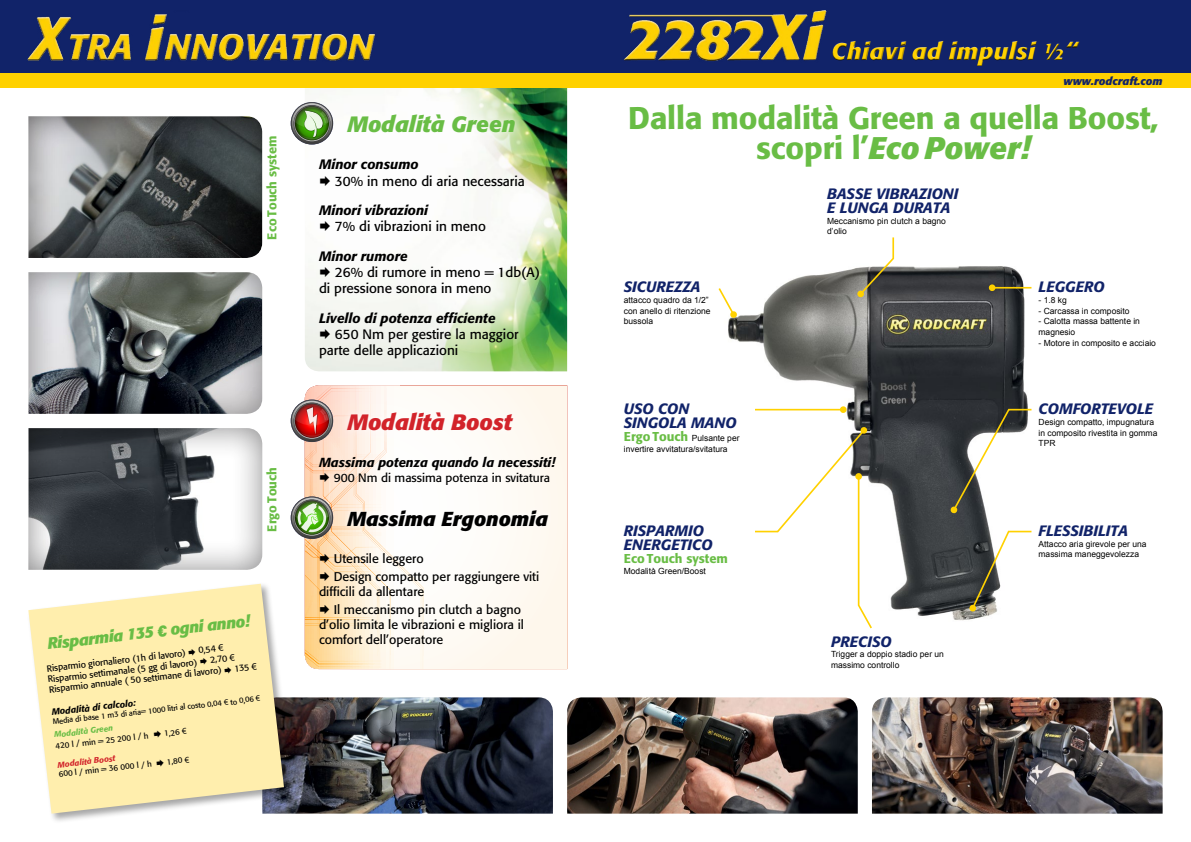
<style>
.page{position:relative;width:1191px;height:842px;background:#fff}
.page>*{position:absolute;margin:0;border:0;box-sizing:border-box;transform-origin:0 0}
.t1{font:500 31px/30.1px "Formata";letter-spacing:-.005em;color:#69bd45;text-align:center}
.t2{font:italic 700 24px "Formata";color:#ffd100}
.t3{font:italic 700 22px "Formata";color:#69bd45}
.t4{font:italic 700 22px "Formata";color:#d2232a}
.t5{font:italic 700 20px "Formata";color:#000}
.t6{font:italic 700 16px "Formata";color:#69bd45}
.t7{font:italic 500 14.9px/14.1px "Formata";color:#112369}
.t8{font:13.5px/16.2px "Formata";color:#000}
.t9{font:italic 500 13.5px "Formata";color:#000}
.t10{font:italic 500 13px "Formata";color:#000}
.t11{font:500 12.7px "Formata";color:#69bd45}
.t12{font:12.5px/18.2px "Formata";color:#000}
.t13{font:12px "Formata";color:#000}
.t14{font:italic 700 11px "Formata";color:#112369}
.t15{font:9px/12.1px "Formata";color:#000}
.t16{font:italic 500 9px "Formata";color:#000}
.t17{font:8.5px/10.6px "Arial";color:#000}
.t18{font:8px "Formata";color:#000}
.t19{font:italic 500 8px "Formata";color:#69bd45}
.t20{font:italic 500 8px "Formata";color:#d2232a}
.t21{font:7.6px "Formata";color:#000}
.s1{font-family:"Franklin Gothic";font-weight:800}
.s2{font-family:"Arial"}
.s3{font-weight:700;font-style:italic}
.s4{font-family:"Formata";font-weight:500;font-size:12.7px;color:#69bd45}
</style>
<div class="page">
<img style="left:305px;top:88px;width:262px;height:283px">
<img style="left:728px;top:266px;width:303px;height:355px">
<div style="left:305px;top:385px;width:262px;height:284px;background:#fefaf3"></div>
<div style="left:340px;top:107px;width:183px;height:33px;background:#fff;opacity:.75"></div>
<div style="left:340px;top:404px;width:181px;height:34px;background:#fefcf8"></div>
<img style="left:294px;top:697px;width:259px;height:117px">
<svg style="left:291px;top:102px;width:42px;height:42px"></svg>
<img style="left:567px;top:697px;width:290px;height:117px">
<div style="left:342px;top:505px;width:211px;height:31px;background:#fff"></div>
<img style="left:872px;top:697px;width:290px;height:117px">
<div style="left:20px;top:264px;width:252px;height:151px;background:#000;opacity:.4"></div>
<div style="left:20px;top:420px;width:252px;height:151px;background:#302f31;opacity:.6"></div>
<div style="left:20px;top:109px;width:252px;height:151px;background:#000;opacity:.6"></div>
<div style="left:0;top:0;width:1191px;height:74px;background:#112369"></div>
<div style="left:0;top:74px;width:1191px;height:14px;background:#ffd100"></div>
<svg style="left:950px;top:408px;width:82px;height:106px"></svg>
<svg style="left:718px;top:286px;width:19px;height:32px"></svg>
<svg style="left:969px;top:530px;width:63px;height:82px"></svg>
<hr style="left:755px;top:409px;width:88px;height:1px;background:#ffd100">
<svg style="left:839px;top:406px;width:8px;height:7px"></svg>
<svg style="left:857px;top:237px;width:38px;height:61px"></svg>
<hr style="left:992px;top:287px;width:39px;height:2px;background:#ffd100">
<svg style="left:988px;top:284px;width:7px;height:7px"></svg>
<div style="left:27px;top:582px;width:267px;height:242px;background:#000;opacity:.35"></div>
<svg style="left:28px;top:584px;width:256px;height:230px;background:#f9ebb7"></svg>
<svg style="left:753px;top:427px;width:120px;height:202px"></svg>
<img style="left:624px;top:10px;width:203px;height:51px">
<img style="left:27px;top:14px;width:456px;height:60px">
<div style="left:832px;top:41px;width:249px;height:26px;background:#000;opacity:.9"></div>
<svg style="left:320px;top:176px;width:10px;height:10px"></svg>
<svg style="left:320px;top:221px;width:10px;height:10px"></svg>
<svg style="left:320px;top:267px;width:10px;height:10px"></svg>
<svg style="left:320px;top:329px;width:10px;height:10px"></svg>
<svg style="left:291px;top:385px;width:132px;height:284px"></svg>
<svg style="left:188px;top:648px;width:19px;height:17px"></svg>
<svg style="left:224px;top:666px;width:8px;height:8px"></svg>
<svg style="left:154px;top:731px;width:7px;height:7px"></svg>
<svg style="left:157px;top:759px;width:7px;height:8px"></svg>
<h3 class="t11" style="left:264px;top:240px;width:106px;rotate:-90deg">Eco Touch system</h3>
<h3 class="t11" style="left:264px;top:531px;width:66px;rotate:-90deg">Ergo Touch</h3>
<h3 class="t6" style="left:46px;top:635px;width:205px;rotate:-7deg">Risparmia 135 <span class="s1">€</span> ogni anno!</h3>
<p class="t15" style="left:46px;top:662px;width:141px;rotate:-6deg">Risparmio giornaliero (1h di lavoro)</p>
<p class="t15" style="left:198px;top:644px;width:26px;rotate:-6deg">0,54 <span class="s2">€</span></p>
<p class="t15" style="left:47px;top:671px;width:190px;text-indent:163px;rotate:-6deg">2,70 <span class="s2">€<br></span>Risparmio annuale ( 50 settimane di lavoro)</p>
<p class="t15" style="left:234px;top:662px;width:24px;rotate:-6deg">135 <span class="s2">€</span></p>
<p class="t16" style="left:51px;top:706px;width:86px;rotate:-6deg">Modalità di calcolo:</p>
<p class="t15" style="left:47px;top:672px;width:152px;rotate:-6deg">Risparmio settimanale (5 gg di lavoro)</p>
<p class="t21" style="left:52px;top:716px;width:210px;rotate:-6deg">Media di base 1 m3 di aria= 1000 litri al costo 0,04 <span class="s2">€</span> to 0,06 <span class="s2">€</span></p>
<p class="t19" style="left:54px;top:729px;width:61px;rotate:-6deg">Modalità Green</p>
<p class="t18" style="left:55px;top:741px;width:95px;rotate:-6deg">420 l / min = 25 200 l / h</p>
<p class="t18" style="left:164px;top:729px;width:24px;rotate:-6deg">1,26 <span class="s2">€</span></p>
<p class="t20" style="left:57px;top:760px;width:60px;rotate:-6deg">Modalità Boost</p>
<p class="t18" style="left:58px;top:769px;width:95px;rotate:-6deg">600 l / min = 36 000 l / h</p>
<p class="t18" style="left:166px;top:757px;width:24px;rotate:-6deg">1,80 <span class="s2">€</span></p>
<h3 class="t3" style="left:347px;top:111px;width:170px">Modalità Green</h3>
<h3 class="t9" style="left:319px;top:156px;width:101px">Minor consumo</h3>
<h3 class="t8" style="left:335px;top:173px;width:191px">30% in meno di aria necessaria</h3>
<h3 class="t9" style="left:319px;top:202px;width:111px">Minori vibrazioni</h3>
<h3 class="t8" style="left:335px;top:218px;width:153px">7% di vibrazioni in meno</h3>
<h3 class="t9" style="left:319px;top:248px;width:90px">Minor rumore</h3>
<h3 class="t8" style="left:319px;top:264px;width:222px;text-indent:16px">26% di rumore in meno = 1db(A) di pressione sonora in meno</h3>
<h3 class="t9" style="left:319px;top:309px;width:178px">Livello di potenza efficiente</h3>
<h3 class="t8" style="left:319px;top:326px;width:201px;text-indent:16px">650 Nm per gestire la maggior parte delle applicazioni</h3>
<h3 class="t4" style="left:347px;top:408px;width:166px">Modalità Boost</h3>
<h3 class="t10" style="left:319px;top:455px;width:238px">Massima potenza quando la necessiti!</h3>
<h3 class="t13" style="left:334px;top:471px;width:218px">900 Nm di massima potenza in svitatura</h3>
<h3 class="t5" style="left:347px;top:506px;width:202px">Massima Ergonomia</h3>
<h3 class="t12" style="left:334px;top:549px;width:207px">Utensile leggero<br>Design compatto per raggiungere viti</h3>
<h3 class="t12" style="left:334px;top:582px;width:189px;text-indent:-15px">difficili da allentare<br>Il meccanismo pin clutch a bagno</h3>
<h3 class="t12" style="left:319px;top:617px;width:206px;line-height:15px">d’olio limita le vibrazioni e migliora il comfort dell’operatore</h3>
<h2 class="t2" style="left:831px;top:36px;width:247px">Chiavi ad impulsi ½“</h2>
<p class="t14" style="left:1063px;top:75px;width:100px">www.rodcraft.com</p>
<h1 class="t1" style="left:628px;top:102px;width:531px">Dalla modalità Green a quella Boost, scopri l’<span class="s3">Eco Power!</span></h1>
<h3 class="t7" style="left:624px;top:280px;width:78px">SICUREZZA</h3>
<p class="t17" style="left:624px;top:295px;width:88px">attacco quadro da 1/2” con anello di ritenzione bussola</p>
<h3 class="t7" style="left:624px;top:402px;width:46px">USO con singola</h3>
<h3 class="t7" style="left:691px;top:416px;width:13px">mano</h3>
<p class="t17" style="left:624px;top:433px;width:117px"><span class="s4">Ergo Touch</span> Pulsante per invertire avvitatura/svitatura</p>
<h3 class="t7" style="left:624px;top:524px;width:90px">RISPARMIO<br>ENERGETICO</h3>
<h3 class="t11" style="left:624px;top:551px;width:106px">Eco Touch system</h3>
<p class="t17" style="left:624px;top:565px;width:84px">Modalità Green/Boost</p>
<h3 class="t7" style="left:827px;top:187px;width:11px">basse</h3>
<h3 class="t7" style="left:876px;top:187px;width:10px">vibrazioni</h3>
<h3 class="t7" style="left:827px;top:201px;width:24px">e lunga</h3>
<h3 class="t7" style="left:893px;top:201px;width:21px">durata</h3>
<p class="t17" style="left:827px;top:215px;width:120px">Meccanismo pin clutch a bagno d’olio</p>
<h3 class="t7" style="left:831px;top:634px;width:62px">PRECISO</h3>
<p class="t17" style="left:831px;top:649px;width:114px">Trigger a doppio stadio per un massimo controllo</p>
<h3 class="t7" style="left:1038px;top:280px;width:68px">LEGGERO</h3>
<p class="t17" style="left:1038px;top:295px;width:30px">- 1.8 kg</p>
<p class="t17" style="left:1038px;top:305px;width:93px">- Carcassa in composito</p>
<p class="t17" style="left:1038px;top:316px;width:103px">- Calotta massa battente in magnesio</p>
<p class="t17" style="left:1038px;top:337px;width:119px">- Motore in composito e acciaio</p>
<h3 class="t7" style="left:1038px;top:402px;width:116px">COMFORTEVOLE</h3>
<p class="t17" style="left:1038px;top:417px;width:120px">Design compatto, impugnatura in composito rivestita in gomma<br>TPR</p>
<h3 class="t7" style="left:1038px;top:524px;width:91px">FLESSIBILITA</h3>
<p class="t17" style="left:1038px;top:539px;width:110px">Attacco aria girevole per una massima maneggevolezza</p>
</div>
